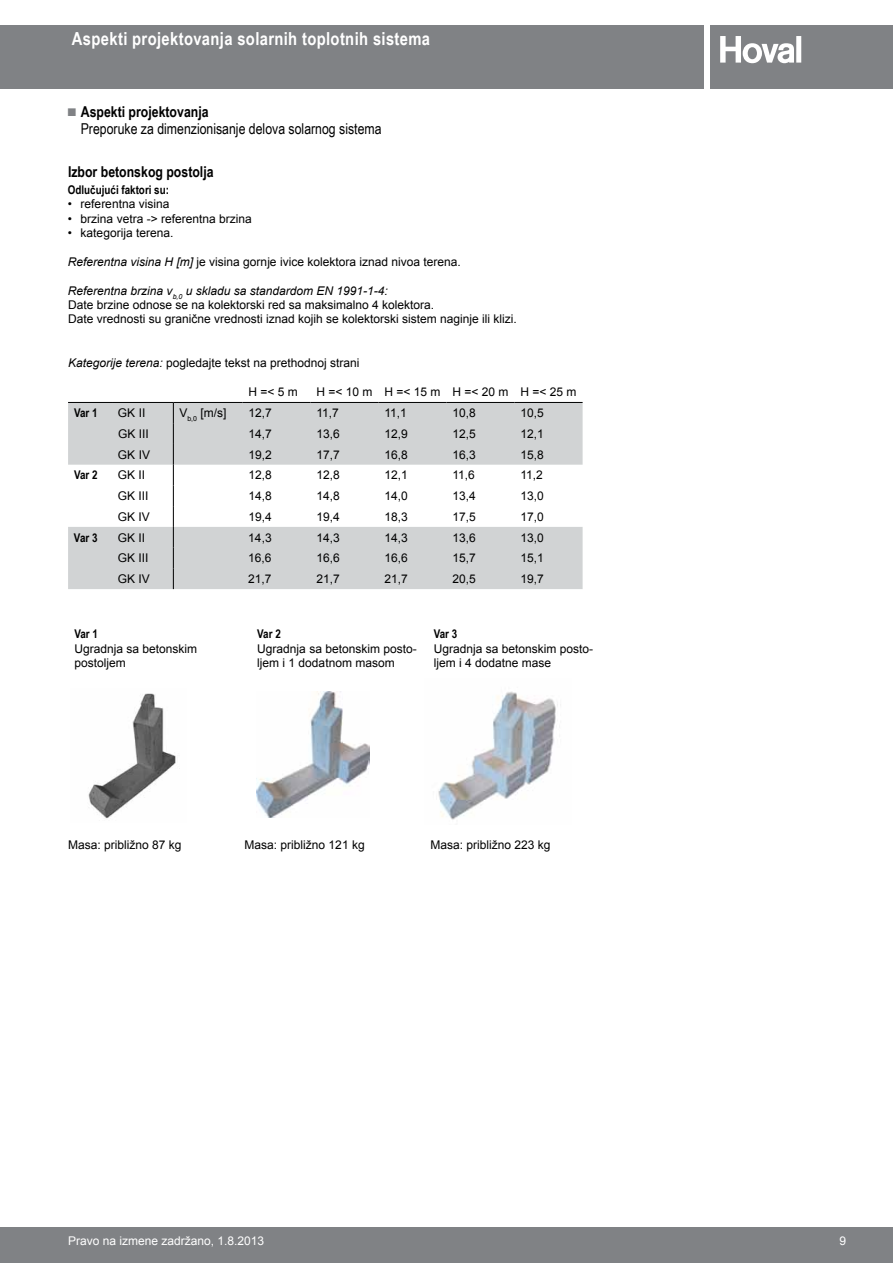
<style>
.page{position:relative;width:893px;height:1263px;background:#fff}
.page>*{position:absolute;margin:0;border:0;box-sizing:border-box;transform-origin:0 0}
.t1{font:700 18px "Arial Narrow";letter-spacing:.02em;color:#fff}
.t2{font:15px "Arial Narrow";color:#000}
.t3{font:700 15px "Arial Narrow";color:#000}
.t4{font:12px/14.4px "Arial";color:#000}
.t5{font:700 12px "Arial Narrow";color:#000}
.t6{font:12px "Arial";color:#fff}
.s1{font-size:16.5px;color:#808285}
.s2{font-style:italic}
</style>
<div class="page">
<div style="left:710px;top:26px;width:183px;height:63px;background:#808285"></div>
<svg style="left:720px;top:36px;width:81px;height:27px"></svg>
<div style="left:0;top:26px;width:703px;height:63px;background:#808285"></div>
<div style="left:0;top:1228px;width:893px;height:35px;background:#808285"></div>
<svg style="left:68px;top:403px;width:515px;height:186px;fill:#d1d3d4"></svg>
<hr style="left:68px;top:402px;width:44px;height:1px;background:#000">
<hr style="left:112px;top:402px;width:61px;height:1px;background:#000">
<hr style="left:173px;top:402px;width:69px;height:1px;background:#000">
<hr style="left:242px;top:402px;width:68px;height:1px;background:#000">
<hr style="left:310px;top:402px;width:68px;height:1px;background:#000">
<hr style="left:378px;top:402px;width:68px;height:1px;background:#000">
<hr style="left:446px;top:402px;width:69px;height:1px;background:#000">
<hr style="left:515px;top:402px;width:68px;height:1px;background:#000">
<svg style="left:173px;top:403px;width:1px;height:186px"></svg>
<img style="left:88px;top:693px;width:92px;height:126px">
<img style="left:257px;top:692px;width:112px;height:125px">
<img style="left:438px;top:691px;width:123px;height:129px">
<h1 class="t1" style="left:72px;top:25px;width:360px">Aspekti projektovanja solarnih toplotnih sistema</h1>
<p class="t3" style="left:68px;top:101px;width:142px"><span class="s1">■</span> Aspekti projektovanja</p>
<p class="t2" style="left:81px;top:118px;width:302px">Preporuke za dimenzionisanje delova solarnog sistema</p>
<p class="t3" style="left:68px;top:160px;width:147px">Izbor betonskog postolja</p>
<p class="t5" style="left:68px;top:180px;width:103px">Odlučujući faktori su:</p>
<p class="t4" style="left:68px;top:197px;width:103px">• referentna visina</p>
<p class="t4" style="left:68px;top:211px;width:185px">• brzina vetra -&gt; referentna brzina</p>
<p class="t4" style="left:68px;top:226px;width:107px">• kategorija terena.</p>
<p class="t4" style="left:68px;top:254px;width:394px"><span class="s2">Referentna visina H [m]</span> je visina gornje ivice kolektora iznad nivoa terena.</p>
<p class="t4" style="left:68px;top:283px;width:450px"><span class="s2">Referentna brzina v</span><sub>b,0</sub> <span class="s2">u skladu sa standardom EN 1991-1-4:<br></span>Date brzine odnose se na kolektorski red sa maksimalno 4 kolektora.<br>Date vrednosti su granične vrednosti iznad kojih se kolektorski sistem naginje ili klizi.</p>
<p class="t4" style="left:68px;top:355px;width:293px"><span class="s2">Kategorije terena:</span> pogledajte tekst na prethodnoj strani</p>
<p class="t4" style="left:248px;top:385px;width:51px">H =&lt; 5 m</p>
<p class="t4" style="left:316px;top:385px;width:262px">H =&lt; 10 m H =&lt; 15 m H =&lt; 20 m H =&lt; 25 m</p>
<p class="t5" style="left:74px;top:404px;width:25px">Var 1</p>
<p class="t4" style="left:118px;top:406px;width:29px">GK II</p>
<p class="t4" style="left:179px;top:406px;width:49px">V<sub>b,0</sub> [m/s]</p>
<p class="t4" style="left:248px;top:406px;width:25px">12,7</p>
<p class="t4" style="left:316px;top:406px;width:24px">11,7</p>
<p class="t4" style="left:384px;top:406px;width:24px">11,1</p>
<p class="t4" style="left:452px;top:406px;width:25px">10,8</p>
<p class="t4" style="left:521px;top:406px;width:25px">10,5</p>
<p class="t4" style="left:118px;top:427px;width:32px">GK III</p>
<p class="t4" style="left:248px;top:427px;width:25px">14,7</p>
<p class="t4" style="left:316px;top:427px;width:25px">13,6</p>
<p class="t4" style="left:384px;top:427px;width:25px">12,9</p>
<p class="t4" style="left:452px;top:427px;width:25px">12,5</p>
<p class="t4" style="left:520px;top:427px;width:25px">12,1</p>
<p class="t4" style="left:118px;top:447px;width:34px">GK IV</p>
<p class="t4" style="left:248px;top:447px;width:25px">19,2</p>
<p class="t4" style="left:316px;top:447px;width:25px">17,7</p>
<p class="t4" style="left:384px;top:447px;width:25px">16,8</p>
<p class="t4" style="left:452px;top:447px;width:25px">16,3</p>
<p class="t4" style="left:520px;top:447px;width:25px">15,8</p>
<p class="t5" style="left:74px;top:466px;width:25px">Var 2</p>
<p class="t4" style="left:118px;top:468px;width:29px">GK II</p>
<p class="t4" style="left:248px;top:468px;width:25px">12,8</p>
<p class="t4" style="left:316px;top:468px;width:25px">12,8</p>
<p class="t4" style="left:384px;top:468px;width:25px">12,1</p>
<p class="t4" style="left:452px;top:468px;width:24px">11,6</p>
<p class="t4" style="left:520px;top:468px;width:24px">11,2</p>
<p class="t4" style="left:118px;top:489px;width:32px">GK III</p>
<p class="t4" style="left:248px;top:489px;width:25px">14,8</p>
<p class="t4" style="left:316px;top:489px;width:25px">14,8</p>
<p class="t4" style="left:384px;top:489px;width:25px">14,0</p>
<p class="t4" style="left:452px;top:489px;width:25px">13,4</p>
<p class="t4" style="left:520px;top:489px;width:25px">13,0</p>
<p class="t4" style="left:118px;top:510px;width:34px">GK IV</p>
<p class="t4" style="left:248px;top:510px;width:25px">19,4</p>
<p class="t4" style="left:316px;top:510px;width:25px">19,4</p>
<p class="t4" style="left:384px;top:510px;width:25px">18,3</p>
<p class="t4" style="left:452px;top:510px;width:25px">17,5</p>
<p class="t4" style="left:520px;top:510px;width:25px">17,0</p>
<p class="t5" style="left:74px;top:528px;width:25px">Var 3</p>
<p class="t4" style="left:118px;top:530px;width:29px">GK II</p>
<p class="t4" style="left:248px;top:530px;width:25px">14,3</p>
<p class="t4" style="left:316px;top:530px;width:25px">14,3</p>
<p class="t4" style="left:384px;top:530px;width:25px">14,3</p>
<p class="t4" style="left:452px;top:530px;width:25px">13,6</p>
<p class="t4" style="left:520px;top:530px;width:25px">13,0</p>
<p class="t4" style="left:118px;top:551px;width:32px">GK III</p>
<p class="t4" style="left:248px;top:551px;width:25px">16,6</p>
<p class="t4" style="left:316px;top:551px;width:25px">16,6</p>
<p class="t4" style="left:384px;top:551px;width:25px">16,6</p>
<p class="t4" style="left:452px;top:551px;width:25px">15,7</p>
<p class="t4" style="left:520px;top:551px;width:25px">15,1</p>
<p class="t4" style="left:118px;top:572px;width:34px">GK IV</p>
<p class="t4" style="left:248px;top:572px;width:25px">21,7</p>
<p class="t4" style="left:316px;top:572px;width:25px">21,7</p>
<p class="t4" style="left:384px;top:572px;width:25px">21,7</p>
<p class="t4" style="left:452px;top:572px;width:25px">20,5</p>
<p class="t4" style="left:520px;top:572px;width:25px">19,7</p>
<p class="t5" style="left:74px;top:625px;width:25px">Var 1</p>
<p class="t4" style="left:74px;top:641px;width:124px">Ugradnja sa betonskim postoljem</p>
<p class="t5" style="left:257px;top:625px;width:25px">Var 2</p>
<p class="t4" style="left:257px;top:641px;width:160px">Ugradnja sa betonskim posto&shy;ljem i 1 dodatnom masom</p>
<p class="t5" style="left:434px;top:625px;width:25px">Var 3</p>
<p class="t4" style="left:434px;top:641px;width:160px">Ugradnja sa betonskim posto&shy;ljem i 4 dodatne mase</p>
<p class="t4" style="left:68px;top:837px;width:115px">Masa: približno 87 kg</p>
<p class="t4" style="left:245px;top:837px;width:122px">Masa: približno 121 kg</p>
<p class="t4" style="left:431px;top:837px;width:122px">Masa: približno 223 kg</p>
<p class="t6" style="left:68px;top:1233px;width:198px">Pravo na izmene zadržano, 1.8.2013</p>
<p class="t6" style="left:839px;top:1233px;width:8px">9</p>
</div>
